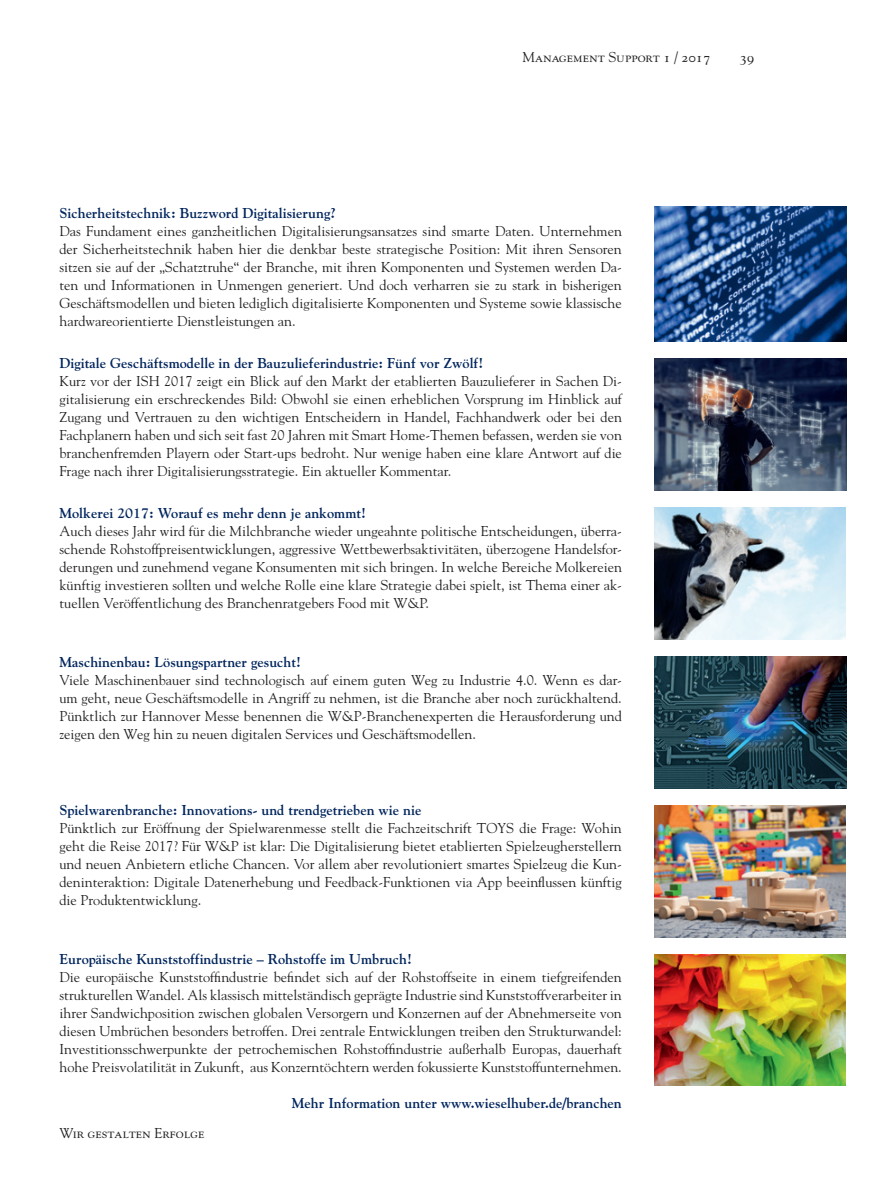
<style>
.page{position:relative;width:893px;height:1191px;background:#fff}
.page>*{position:absolute;margin:0;border:0;box-sizing:border-box;transform-origin:0 0}
.t1{font:14.25px/18px "Goudy";color:#231f20;text-align:justify}
.t2{font:700 14.25px "Goudy";color:#00255d}
.t3{font:14.25px "Goudy SC";color:#231f20}
</style>
<div class="page">
<img style="left:654px;top:507px;width:192px;height:132px">
<img style="left:654px;top:359px;width:192px;height:132px">
<img style="left:654px;top:207px;width:192px;height:135px">
<img style="left:654px;top:656px;width:192px;height:132px">
<img style="left:654px;top:805px;width:192px;height:132px">
<img style="left:654px;top:954px;width:192px;height:132px">
<p class="t3" style="left:522px;top:49px;width:189px">Management Support 1 / 2017</p>
<p class="t3" style="left:740px;top:49px;width:16px">39</p>
<p class="t2" style="left:60px;top:204px;width:278px">Sicherheitstechnik: Buzzword Digitalisierung?</p>
<p class="t1" style="left:60px;top:222px;width:564px">Das Fundament eines ganzheitlichen Digitalisierungsansatzes sind smarte Daten. Unternehmen der Sicherheitstechnik haben hier die denkbar beste strategische Position: Mit ihren Sensoren sitzen sie auf der „Schatztruhe“ der Branche, mit ihren Komponenten und Systemen werden Da&shy;ten und Informationen in Unmengen generiert. Und doch verharren sie zu stark in bisherigen Geschäftsmodellen und bieten lediglich digitalisierte Komponenten und Systeme sowie klassische hardwareorientierte Dienstleistungen an.</p>
<p class="t2" style="left:60px;top:355px;width:425px">Digitale Geschäftsmodelle in der Bauzulieferindustrie: Fünf vor Zwölf!</p>
<p class="t1" style="left:60px;top:372px;width:564px">Kurz vor der ISH 2017 zeigt ein Blick auf den Markt der etablierten Bauzulieferer in Sachen Di&shy;gitalisierung ein erschreckendes Bild: Obwohl sie einen erheblichen Vorsprung im Hinblick auf Zugang und Vertrauen zu den wichtigen Entscheidern in Handel, Fachhandwerk oder bei den Fachplanern haben und sich seit fast 20 Jahren mit Smart Home-Themen befassen, werden sie von branchenfremden Playern oder Start-ups bedroht. Nur wenige haben eine klare Antwort auf die Frage nach ihrer Digitalisierungsstrategie. Ein aktueller Kommentar.</p>
<p class="t2" style="left:60px;top:504px;width:308px">Molkerei 2017: Worauf es mehr denn je ankommt!</p>
<p class="t1" style="left:60px;top:521px;width:564px">Auch dieses Jahr wird für die Milchbranche wieder ungeahnte politische Entscheidungen, überra&shy;schende Rohstoffpreisentwicklungen, aggressive Wettbewerbsaktivitäten, überzogene Handelsfor&shy;derungen und zunehmend vegane Konsumenten mit sich bringen. In welche Bereiche Molkereien künftig investieren sollten und welche Rolle eine klare Strategie dabei spielt, ist Thema einer ak&shy;tuellen Veröffentlichung des Branchenratgebers Food mit W&amp;P.</p>
<p class="t2" style="left:60px;top:653px;width:243px">Maschinenbau: Lösungspartner gesucht!</p>
<p class="t1" style="left:60px;top:670px;width:564px">Viele Maschinenbauer sind technologisch auf einem guten Weg zu Industrie 4.0. Wenn es dar&shy;um geht, neue Geschäftsmodelle in Angriff zu nehmen, ist die Branche aber noch zurückhaltend.<br>Pünktlich zur Hannover Messe benennen die W&amp;P-Branchenexperten die Herausforderung und zeigen den Weg hin zu neuen digitalen Services und Geschäftsmodellen.</p>
<p class="t2" style="left:60px;top:801px;width:363px">Spielwarenbranche: Innovations- und trendgetrieben wie nie</p>
<p class="t1" style="left:60px;top:818px;width:564px">Pünktlich zur Eröffnung der Spielwarenmesse stellt die Fachzeitschrift TOYS die Frage: Wohin geht die Reise 2017? Für W&amp;P ist klar: Die Digitalisierung bietet etablierten Spielzeugherstellern und neuen Anbietern etliche Chancen. Vor allem aber revolutioniert smartes Spielzeug die Kun&shy;deninteraktion: Digitale Datenerhebung und Feedback-Funktionen via App beeinflussen künftig die Produktentwicklung.</p>
<p class="t2" style="left:60px;top:950px;width:354px">Europäische Kunststoffindustrie – Rohstoffe im Umbruch!</p>
<p class="t1" style="left:60px;top:967px;width:564px">Die europäische Kunststoffindustrie befindet sich auf der Rohstoffseite in einem tiefgreifenden strukturellen Wandel. Als klassisch mittelständisch geprägte Industrie sind Kunststoffverarbeiter in ihrer Sandwichposition zwischen globalen Versorgern und Konzernen auf der Abnehmerseite von diesen Umbrüchen besonders betroffen. Drei zentrale Entwicklungen treiben den Strukturwandel:<br>Investitionsschwerpunkte der petrochemischen Rohstoffindustrie außerhalb Europas, dauerhaft hohe Preisvolatilität in Zukunft, aus Konzerntöchtern werden fokussierte Kunststoffunternehmen.</p>
<p class="t2" style="left:292px;top:1094px;width:331px">Mehr Information unter www.wieselhuber.de/branchen</p>
<p class="t3" style="left:60px;top:1125px;width:146px">Wir gestalten Erfolge</p>
</div>
